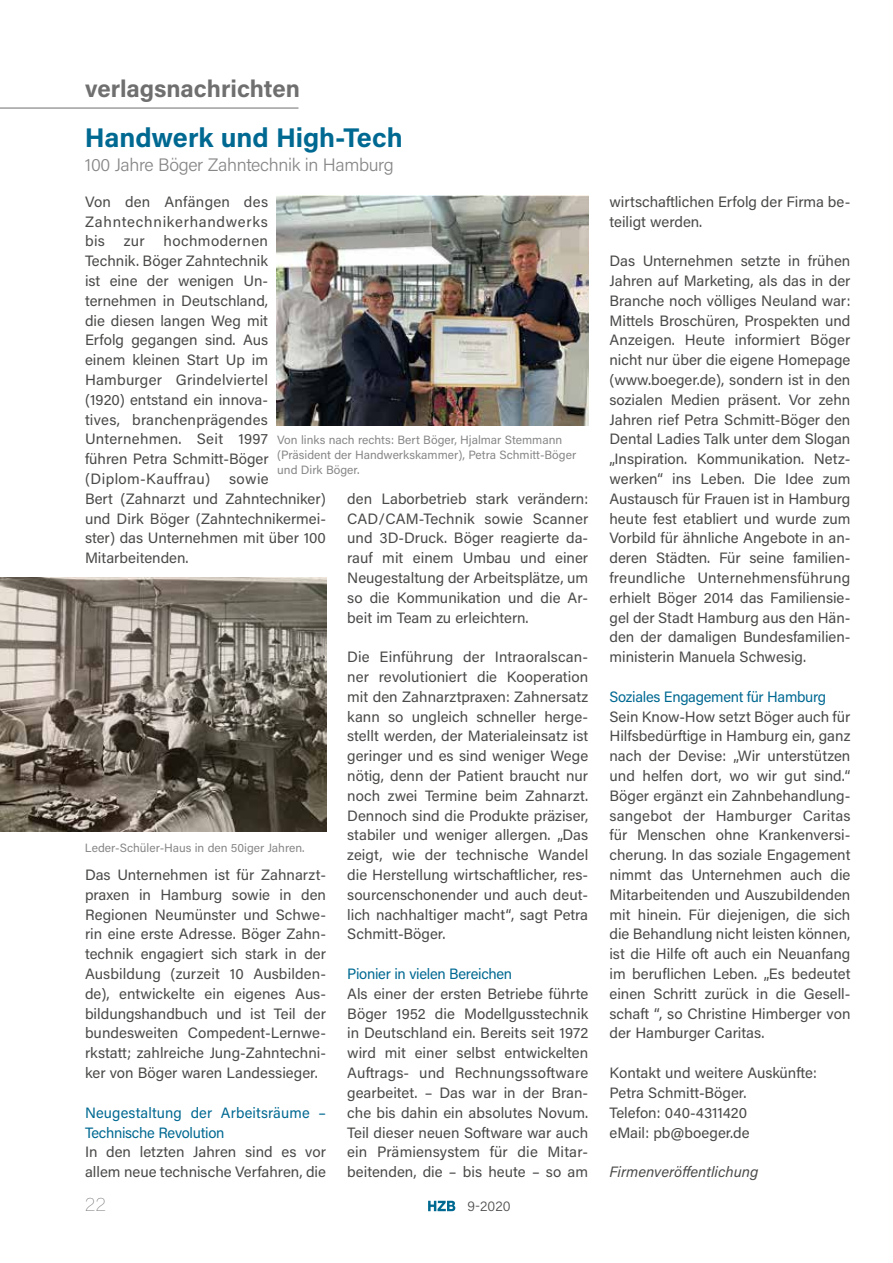
<style>
.page{position:relative;width:893px;height:1263px;background:#fff}
.page>*{position:absolute;margin:0;border:0;box-sizing:border-box;transform-origin:0 0}
.t1{font:700 27px "Acumin Pro";color:#006992}
.t2{font:700 24px "Acumin Pro";letter-spacing:-.005em;color:#706f6f}
.t3{font:100 19.5px "Acumin Pro";color:#4a4a49}
.t4{font:300 18px "Acumin Pro";letter-spacing:-.02em;color:#878787}
.t5{font:15px/19.8px "Acumin Pro";color:#4a4a49;text-align:justify}
.t6{font:15px "Acumin Pro";letter-spacing:-.02em;color:#006992}
.t7{font:15px/19.8px "Acumin Pro";letter-spacing:.005em;color:#006992}
.t8{font:italic 15px "Acumin Pro";color:#4a4a49}
.t9{font:300 13.5px "Acumin Pro";color:#4a4a49}
.t10{font:12px/15px "Acumin Pro";color:#878787}
</style>
<div class="page">
<svg style="left:428px;top:1201px;width:27px;height:10px"></svg>
<hr style="left:0;top:108px;width:298px;height:1px;background:#706f6f">
<img style="left:277px;top:196px;width:311px;height:229px">
<img style="left:0;top:577px;width:326px;height:255px">
<h2 class="t2" style="left:85px;top:71px;width:216px">verlagsnachrichten</h2>
<h1 class="t1" style="left:85px;top:119px;width:319px">Handwerk und High-Tech</h1>
<p class="t4" style="left:85px;top:153px;width:310px">100 Jahre Böger Zahntechnik in Hamburg</p>
<p class="t5" style="left:85px;top:191px;width:185px">Von den Anfängen des Zahntechnikerhandwerks bis zur hochmodernen Technik. Böger Zahntechnik ist eine der wenigen Un&shy;ternehmen in Deutschland, die diesen langen Weg mit Erfolg gegangen sind. Aus einem kleinen Start Up im Hamburger Grindelviertel (1920) entstand ein innova&shy;tives, branchenprägendes Unternehmen. Seit 1997 führen Petra Schmitt-Böger (Diplom-Kauffrau)</p>
<p class="t10" style="left:277px;top:431px;width:300px">Von links nach rechts: Bert Böger, Hjalmar Stemmann (Präsident der Handwerkskammer), Petra Schmitt-Böger und Dirk Böger.</p>
<p class="t5" style="left:85px;top:468px;width:242px;text-align:left;text-indent:144px">sowie<br>Bert (Zahnarzt und Zahntechniker) und Dirk Böger (Zahntechnikermei&shy;ster) das Unternehmen mit über 100<br>Mitarbeitenden.</p>
<p class="t5" style="left:347px;top:488px;width:243px">den Laborbetrieb stark verändern:<br>CAD/CAM-Technik sowie Scanner und 3D-Druck. Böger reagierte da&shy;rauf mit einem Umbau und einer Neugestaltung der Arbeitsplätze, um so die Kommunikation und die Ar&shy;beit im Team zu erleichtern.</p>
<p class="t5" style="left:347px;top:646px;width:242px">Die Einführung der Intraoralscan&shy;ner revolutioniert die Kooperation mit den Zahnarztpraxen: Zahnersatz kann so ungleich schneller herge&shy;stellt werden, der Materialeinsatz ist geringer und es sind weniger Wege nötig, denn der Patient braucht nur noch zwei Termine beim Zahnarzt.<br>Dennoch sind die Produkte präziser, stabiler und weniger allergen. „Das zeigt, wie der technische Wandel die Herstellung wirtschaftlicher, res&shy;sourcenschonender und auch deut&shy;lich nachhaltiger macht“, sagt Petra Schmitt-Böger.</p>
<p class="t6" style="left:347px;top:963px;width:166px">Pionier in vielen Bereichen</p>
<p class="t5" style="left:347px;top:983px;width:242px">Als einer der ersten Betriebe führte Böger 1952 die Modellgusstechnik in Deutschland ein. Bereits seit 1972 wird mit einer selbst entwickelten Auftrags- und Rechnungssoftware gearbeitet. – Das war in der Bran&shy;che bis dahin ein absolutes Novum.<br>Teil dieser neuen Software war auch ein Prämiensystem für die Mitar&shy;beitenden, die – bis heute – so am</p>
<p class="t10" style="left:85px;top:839px;width:221px">Leder-Schüler-Haus in den 50iger Jahren.</p>
<p class="t5" style="left:85px;top:864px;width:242px">Das Unternehmen ist für Zahnarzt&shy;praxen in Hamburg sowie in den Regionen Neumünster und Schwe&shy;rin eine erste Adresse. Böger Zahn&shy;technik engagiert sich stark in der Ausbildung (zurzeit 10 Ausbilden&shy;de), entwickelte ein eigenes Aus&shy;bildungshandbuch und ist Teil der bundesweiten Compedent-Lernwe&shy;rkstatt; zahlreiche Jung-Zahntechni&shy;ker von Böger waren Landessieger.</p>
<p class="t7" style="left:85px;top:1102px;width:243px">Neugestaltung der Arbeitsräume –<br>Technische Revolution</p>
<p class="t5" style="left:85px;top:1141px;width:242px">In den letzten Jahren sind es vor allem neue technische Verfahren, die</p>
<h3 class="t3" style="left:85px;top:1191px;width:22px">22</h3>
<p class="t9" style="left:468px;top:1197px;width:44px">9-2020</p>
<p class="t5" style="left:609px;top:191px;width:242px">wirtschaftlichen Erfolg der Firma be&shy;teiligt werden.</p>
<p class="t5" style="left:609px;top:250px;width:242px">Das Unternehmen setzte in frühen Jahren auf Marketing, als das in der Branche noch völliges Neuland war:<br>Mittels Broschüren, Prospekten und Anzeigen. Heute informiert Böger nicht nur über die eigene Homepage (www.boeger.de), sondern ist in den sozialen Medien präsent. Vor zehn Jahren rief Petra Schmitt-Böger den Dental Ladies Talk unter dem Slogan „Inspiration. Kommunikation. Netz&shy;werken“ ins Leben. Die Idee zum Austausch für Frauen ist in Hamburg heute fest etabliert und wurde zum Vorbild für ähnliche Angebote in an&shy;deren Städten. Für seine familien&shy;freundliche Unternehmensführung erhielt Böger 2014 das Familiensie&shy;gel der Stadt Hamburg aus den Hän&shy;den der damaligen Bundesfamilien&shy;ministerin Manuela Schwesig.</p>
<p class="t6" style="left:609px;top:686px;width:218px">Soziales Engagement für Hamburg</p>
<p class="t5" style="left:609px;top:706px;width:243px">Sein Know-How setzt Böger auch für Hilfsbedürftige in Hamburg ein, ganz nach der Devise: „Wir unterstützen und helfen dort, wo wir gut sind.“ Böger ergänzt ein Zahnbehandlung&shy;sangebot der Hamburger Caritas für Menschen ohne Krankenversi&shy;cherung. In das soziale Engagement nimmt das Unternehmen auch die Mitarbeitenden und Auszubildenden mit hinein. Für diejenigen, die sich die Behandlung nicht leisten können, ist die Hilfe oft auch ein Neuanfang im beruflichen Leben. „Es bedeutet einen Schritt zurück in die Gesell&shy;schaft “, so Christine Himberger von der Hamburger Caritas.</p>
<p class="t5" style="left:609px;top:1062px;width:209px;text-align:left">Kontakt und weitere Auskünfte:<br>Petra Schmitt-Böger.<br>Telefon: 040-4311420<br>eMail: pb@boeger.de</p>
<p class="t8" style="left:609px;top:1161px;width:151px">Firmenveröffentlichung</p>
</div>
